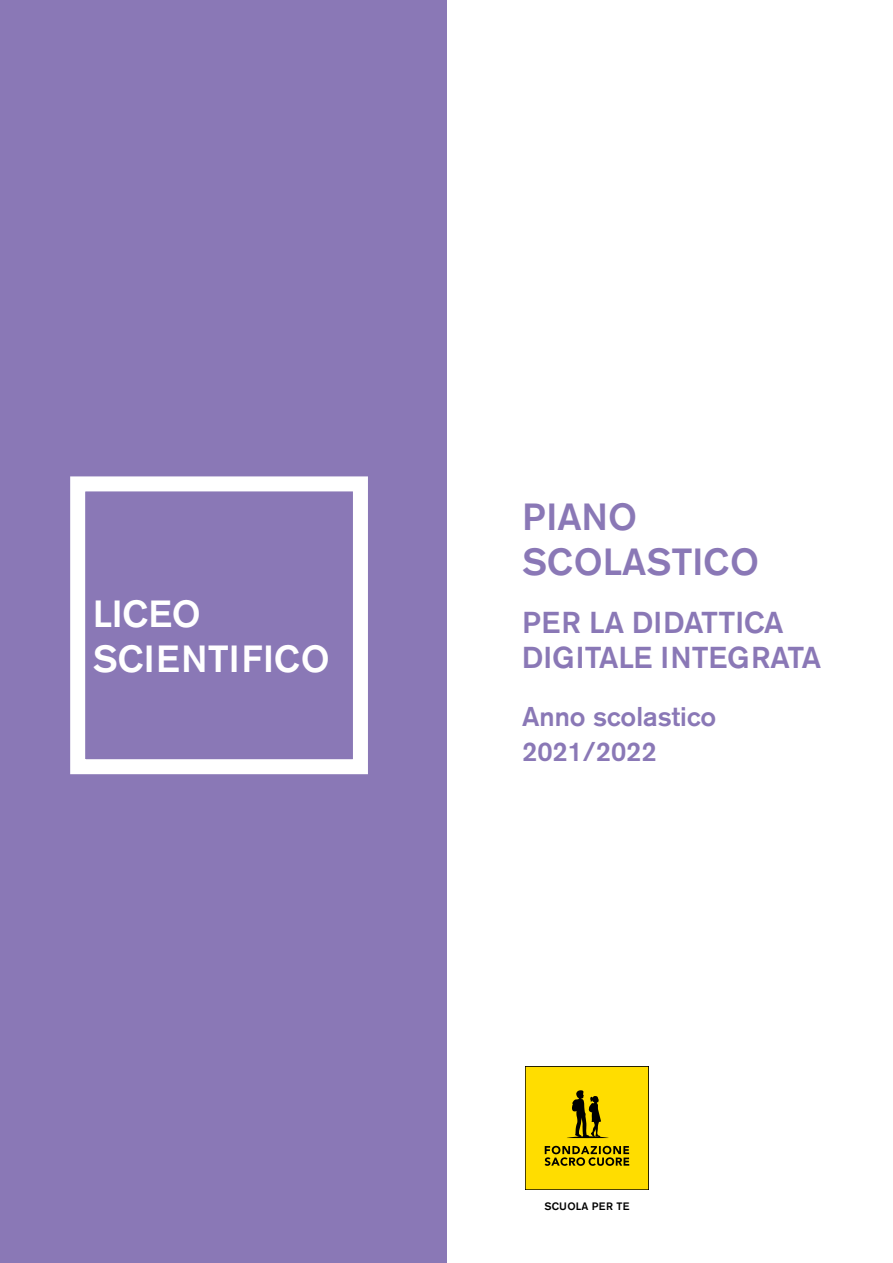
<style>
.page{position:relative;width:893px;height:1263px;background:#fff}
.page>*{position:absolute;margin:0;border:0;box-sizing:border-box;transform-origin:0 0}
.t1{font:500 37.5px/45px "Akzidenz Grotesk BE";color:#fff}
.t2{font:500 37.5px/45px "Akzidenz Grotesk BE";color:#8a78b6}
.t3{font:500 30px/34.5px "Akzidenz Grotesk BE";color:#8a78b6}
.t4{font:500 27px/34.5px "Akzidenz Grotesk BE";color:#8a78b6}
.t5{font:500 10.65px "Akzidenz Grotesk BE";letter-spacing:.02em;color:#000}
</style>
<div class="page">
<div style="left:525px;top:1066px;width:124px;height:124px;background:#fd0"></div>
<div style="left:525px;top:1066px;width:124px;height:124px;border:1px solid #000"></div>
<svg style="left:545px;top:1146px;width:84px;height:20px"></svg>
<svg style="left:567px;top:1090px;width:41px;height:48px"></svg>
<div style="left:0;top:0;width:447px;height:1263px;background:#8a78b6"></div>
<div style="left:70px;top:476px;width:298px;height:298px;border:15px solid #fff"></div>
<p class="t1" style="left:134px;top:582px;width:180px">SCUOLA<br>PRIMARIA</p>
<p class="t1" style="left:93px;top:591px;width:238px">LICEO<br>SCIENTIFICO</p>
<p class="t2" style="left:522px;top:494px;width:238px">PIANO<br>SCOLASTICO</p>
<p class="t3" style="left:522px;top:605px;width:300px">PER LA DIDATTICA<br>DIGITALE INTEGRATA</p>
<p class="t4" style="left:522px;top:699px;width:196px">Anno scolastico<br>2021/2022</p>
<p class="t5" style="left:544px;top:1199px;width:87px">SCUOLA PER TE</p>
</div>
